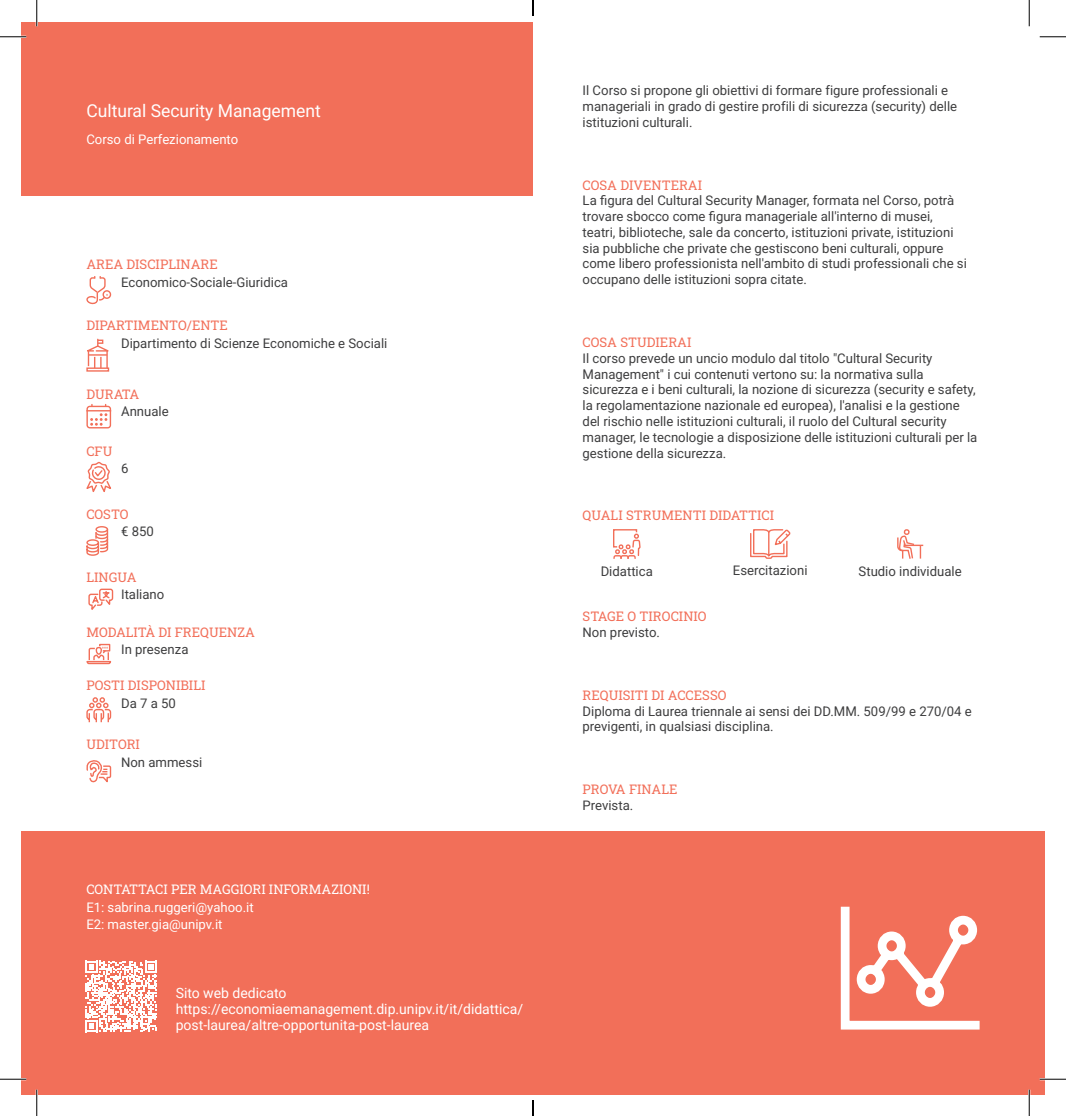
<style>
.page{position:relative;width:1066px;height:1116px;background:#fff}
.page>*{position:absolute;margin:0;border:0;box-sizing:border-box;transform-origin:0 0}
.t1{font:17.5px "Roboto";color:#fff}
.t2{font:14px/15.8px "Roboto";color:#fff}
.t3{font:13.12px/15.8px "Roboto";color:#3e3e3f}
.t4{font:13.12px "Roboto Slab";color:#f26f59}
.t5{font:13.12px/17.5px "Roboto";color:#fff}
.t6{font:13.12px "Roboto Slab";color:#fff}
</style>
<div class="page">
<div style="left:22px;top:22px;width:511px;height:173px;background:#f26f59"></div>
<div style="left:22px;top:830px;width:511px;height:263px;background:#f26f59"></div>
<div style="left:533px;top:830px;width:511px;height:263px;background:#f26f59"></div>
<svg style="left:840px;top:906px;width:140px;height:124px"></svg>
<svg style="left:86px;top:960px;width:71px;height:71px"></svg>
<svg style="left:86px;top:276px;width:26px;height:28px"></svg>
<div style="left:86px;top:367px;width:23px;height:4px;border:1px solid #f26f59"></div>
<svg style="left:86px;top:339px;width:24px;height:29px"></svg>
<div style="left:86px;top:405px;width:25px;height:23px;border:1px solid #f26f59;border-radius:3px"></div>
<svg style="left:86px;top:404px;width:25px;height:21px"></svg>
<svg style="left:86px;top:461px;width:25px;height:31px"></svg>
<svg style="left:86px;top:526px;width:23px;height:30px"></svg>
<svg style="left:88px;top:588px;width:26px;height:22px"></svg>
<svg style="left:86px;top:643px;width:26px;height:21px"></svg>
<svg style="left:86px;top:697px;width:26px;height:26px"></svg>
<svg style="left:86px;top:760px;width:26px;height:23px"></svg>
<svg style="left:750px;top:529px;width:41px;height:30px"></svg>
<svg style="left:897px;top:529px;width:26px;height:30px"></svg>
<svg style="left:613px;top:529px;width:28px;height:30px"></svg>
<hr style="left:0;top:36px;width:26px;height:2px;background:#fff">
<hr style="left:0;top:1077px;width:26px;height:3px;background:#fff">
<hr style="left:1039px;top:1077px;width:27px;height:3px;background:#fff">
<hr style="left:36px;top:0;width:2px;height:26px;background:#fff">
<hr style="left:36px;top:1089px;width:2px;height:26px;background:#fff">
<hr style="left:1028px;top:1089px;width:2px;height:26px;background:#fff">
<svg style="left:0;top:36px;width:26px;height:1px"></svg>
<svg style="left:1039px;top:36px;width:27px;height:1px"></svg>
<svg style="left:0;top:1078px;width:26px;height:1px"></svg>
<svg style="left:1039px;top:1078px;width:27px;height:1px"></svg>
<svg style="left:36px;top:0;width:1px;height:26px"></svg>
<svg style="left:36px;top:1089px;width:1px;height:26px"></svg>
<svg style="left:1029px;top:0;width:1px;height:26px"></svg>
<svg style="left:1029px;top:1089px;width:1px;height:26px"></svg>
<svg style="left:532px;top:0;width:2px;height:16px"></svg>
<svg style="left:532px;top:1100px;width:2px;height:15px"></svg>
<h1 class="t1" style="left:86px;top:98px;width:236px">Cultural Security Management</h1>
<p class="t5" style="left:86px;top:130px;width:153px">Corso di Perfezionamento</p>
<p class="t4" style="left:86px;top:255px;width:133px">AREA DISCIPLINARE</p>
<p class="t3" style="left:121px;top:273px;width:168px">Economico-Sociale-Giuridica</p>
<p class="t4" style="left:86px;top:316px;width:143px">DIPARTIMENTO/ENTE</p>
<p class="t3" style="left:121px;top:335px;width:268px">Dipartimento di Scienze Economiche e Sociali</p>
<p class="t4" style="left:86px;top:385px;width:54px">DURATA</p>
<p class="t3" style="left:121px;top:403px;width:49px">Annuale</p>
<p class="t4" style="left:86px;top:442px;width:28px">CFU</p>
<p class="t3" style="left:121px;top:460px;width:9px">6</p>
<p class="t4" style="left:86px;top:505px;width:44px">COSTO</p>
<p class="t3" style="left:121px;top:523px;width:34px">€ 850</p>
<p class="t4" style="left:86px;top:568px;width:52px">LINGUA</p>
<p class="t3" style="left:121px;top:586px;width:45px">Italiano</p>
<p class="t4" style="left:86px;top:622px;width:170px">MODALITÀ DI FREQUENZA</p>
<p class="t3" style="left:121px;top:641px;width:69px">In presenza</p>
<p class="t4" style="left:86px;top:676px;width:121px">POSTI DISPONIBILI</p>
<p class="t3" style="left:121px;top:694px;width:56px">Da 7 a 50</p>
<p class="t4" style="left:86px;top:735px;width:55px">UDITORI</p>
<p class="t3" style="left:121px;top:753px;width:83px">Non ammessi</p>
<p class="t6" style="left:86px;top:880px;width:285px">CONTATTACI PER MAGGIORI INFORMAZIONI!</p>
<p class="t5" style="left:86px;top:897px;width:169px">E1: sabrina.ruggeri@yahoo.it<br>E2: master.gia@unipv.it</p>
<p class="t2" style="left:176px;top:984px;width:349px">Sito web dedicato https://economiaemanagement.dip.unipv.it/it/didattica/ post-laurea/altre-opportunita-post-laurea</p>
<p class="t3" style="left:582px;top:82px;width:376px">Il Corso si propone gli obiettivi di formare figure professionali e manageriali in grado di gestire profili di sicurezza (security) delle istituzioni culturali.</p>
<p class="t4" style="left:582px;top:176px;width:121px">COSA DIVENTERAI</p>
<p class="t3" style="left:582px;top:192px;width:386px">La figura del Cultural Security Manager, formata nel Corso, potrà trovare sbocco come figura manageriale all'interno di musei, teatri, biblioteche, sale da concerto, istituzioni private, istituzioni sia pubbliche che private che gestiscono beni culturali, oppure come libero professionista nell'ambito di studi professionali che si occupano delle istituzioni sopra citate.</p>
<p class="t4" style="left:582px;top:333px;width:110px">COSA STUDIERAI</p>
<p class="t3" style="left:582px;top:350px;width:396px">Il corso prevede un uncio modulo dal titolo "Cultural Security Management" i cui contenuti vertono su: la normativa sulla sicurezza e i beni culturali, la nozione di sicurezza (security e safety, la regolamentazione nazionale ed europea), l'analisi e la gestione del rischio nelle istituzioni culturali, il ruolo del Cultural security manager, le tecnologie a disposizione delle istituzioni culturali per la gestione della sicurezza.</p>
<p class="t4" style="left:582px;top:505px;width:193px">QUALI STRUMENTI DIDATTICI</p>
<p class="t3" style="left:601px;top:562px;width:54px">Didattica</p>
<p class="t3" style="left:733px;top:561px;width:76px">Esercitazioni</p>
<p class="t3" style="left:858px;top:562px;width:105px">Studio individuale</p>
<p class="t4" style="left:582px;top:607px;width:125px">STAGE O TIROCINIO</p>
<p class="t3" style="left:582px;top:623px;width:79px">Non previsto.</p>
<p class="t4" style="left:582px;top:686px;width:145px">REQUISITI DI ACCESSO</p>
<p class="t3" style="left:582px;top:702px;width:391px">Diploma di Laurea triennale ai sensi dei DD.MM. 509/99 e 270/04 e previgenti, in qualsiasi disciplina.</p>
<p class="t4" style="left:582px;top:780px;width:96px">PROVA FINALE</p>
<p class="t3" style="left:582px;top:797px;width:52px">Prevista.</p>
</div>
